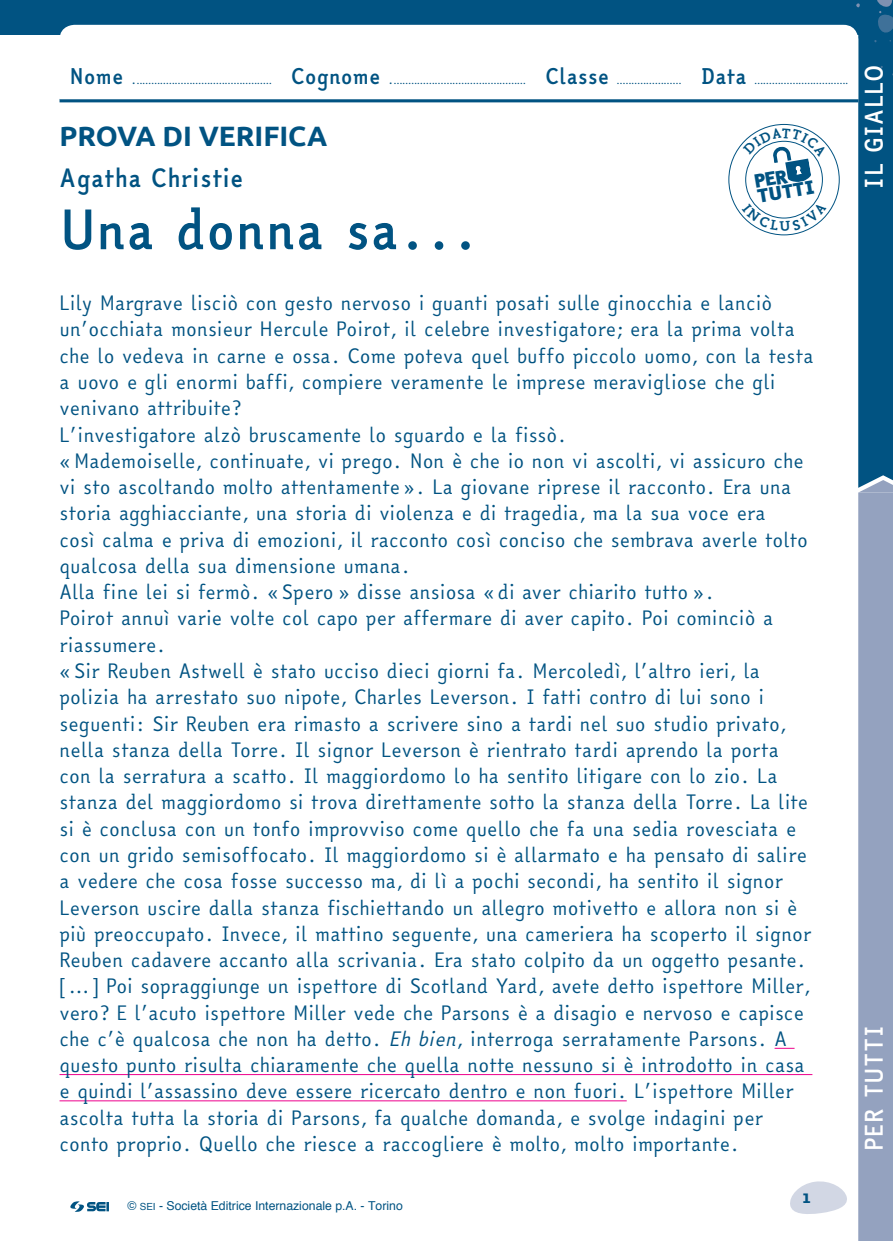
<style>
.page{position:relative;width:893px;height:1241px;background:#fff}
.page>*{position:absolute;margin:0;border:0;box-sizing:border-box;transform-origin:0 0}
.t1{font:700 52.5px "Easy Reading";color:#015382}
.t2{font:700 28px "Ubuntu";color:#015382}
.t3{font:700 24.5px "Easy Reading";color:#015382}
.t4{font:700 23.62px "Easy Reading";letter-spacing:.02em;color:#fff}
.t5{font:700 21px "Nexus Mix Pro";color:#015382}
.t6{font:19.25px/26.2px "Easy Reading";color:#015382}
.t7{font:900 17.68px/14.9px "Easy Reading XB";color:#015382}
.t8{font:12.25px "Helvetica";color:#015382}
.t9{font:10.5px "Nexus Sans Pro";color:#015382}
.s1{font-family:"Easy Reading";font-weight:700;font-size:21px}
.s2{font-family:"Easy Reading";font-weight:700}
.s3{font-style:italic}
.s4{font-size:9.8px}
</style>
<div class="page">
<svg style="left:775px;top:1047px;width:20px;height:1px"></svg>
<hr style="left:60px;top:1073px;width:752px;height:1px;background:#ed028c">
<hr style="left:60px;top:1100px;width:567px;height:1px;background:#ed028c">
<div style="left:0;top:0;width:893px;height:35px;background:#015382"></div>
<hr style="left:60px;top:99px;width:798px;height:3px;background:#015382">
<svg style="left:856px;top:0;width:37px;height:1240px;background:#658aac"></svg>
<svg style="left:60px;top:25px;width:798px;height:74px"></svg>
<svg style="left:70px;top:1201px;width:39px;height:10px"></svg>
<svg style="left:790px;top:1181px;width:57px;height:33px"></svg>
<svg style="left:728px;top:127px;width:112px;height:106px"></svg>
<p class="t9" style="left:69px;top:73px;width:780px"><span class="s1">Nome</span> <span class="s2">.</span>.............................................. <span class="s1">Cognome</span> <span class="s2">.</span>............................................. <span class="s1">Classe</span> ...................... <span class="s1">Data</span> ................................</p>
<h2 class="t2" style="left:60px;top:119px;width:269px">PROVA DI VERIFICA</h2>
<p class="t3" style="left:60px;top:160px;width:185px">Agatha Christie</p>
<h1 class="t1" style="left:60px;top:192px;width:421px">Una donna sa...</h1>
<p class="t7" style="left:753px;top:175px;width:61px;rotate:-10deg">per tutti</p>
<p class="t4" style="left:857px;top:189px;width:126px;rotate:-90deg">IL GIALLO</p>
<p class="t6" style="left:60px;top:290px;width:756px">Lily Margrave lisciò con gesto nervoso i guanti posati sulle ginocchia e lanciò un’occhiata monsieur Hercule Poirot, il celebre investigatore; era la prima volta che lo vedeva in carne e ossa. Come poteva quel buffo piccolo uomo, con la testa a uovo e gli enormi baffi, compiere veramente le imprese meravigliose che gli venivano attribuite?<br>L’investigatore alzò bruscamente lo sguardo e la fissò.<br>«Mademoiselle, continuate, vi prego. Non è che io non vi ascolti, vi assicuro che vi sto ascoltando molto attentamente». La giovane riprese il racconto. Era una storia agghiacciante, una storia di violenza e di tragedia, ma la sua voce era<br>così calma e priva di emozioni, il racconto così conciso che sembrava averle tolto qualcosa della sua dimensione umana.<br>Alla fine lei si fermò. «Spero» disse ansiosa «di aver chiarito tutto».<br>Poirot annuì varie volte col capo per affermare di aver capito. Poi cominciò a riassumere.<br>«Sir Reuben Astwell è stato ucciso dieci giorni fa. Mercoledì, l’altro ieri, la polizia ha arrestato suo nipote, Charles Leverson. I fatti contro di lui sono i seguenti: Sir Reuben era rimasto a scrivere sino a tardi nel suo studio privato, nella stanza della Torre. Il signor Leverson è rientrato tardi aprendo la porta con la serratura a scatto. Il maggiordomo lo ha sentito litigare con lo zio. La stanza del maggiordomo si trova direttamente sotto la stanza della Torre. La lite si è conclusa con un tonfo improvviso come quello che fa una sedia rovesciata e con un grido semisoffocato. Il maggiordomo si è allarmato e ha pensato di salire a vedere che cosa fosse successo ma, di lì a pochi secondi, ha sentito il signor Leverson uscire dalla stanza fischiettando un allegro motivetto e allora non si è più preoccupato. Invece, il mattino seguente, una cameriera ha scoperto il signor Reuben cadavere accanto alla scrivania. Era stato colpito da un oggetto pesante. […] Poi sopraggiunge un ispettore di Scotland Yard, avete detto ispettore Miller, vero? E l’acuto ispettore Miller vede che Parsons è a disagio e nervoso e capisce che c’è qualcosa che non ha detto. <span class="s3">Eh bien</span>, interroga serratamente Parsons. A questo punto risulta chiaramente che quella notte nessuno si è introdotto in casa e quindi l’assassino deve essere ricercato dentro e non fuori. L’ispettore Miller ascolta tutta la storia di Parsons, fa qualche domanda, e svolge indagini per conto proprio. Quello che riesce a raccogliere è molto, molto importante.</p>
<p class="t8" style="left:127px;top:1196px;width:277px">© <span class="s4">sei</span> - Società Editrice Internazionale p.A. - Torino</p>
<p class="t5" style="left:803px;top:1180px;width:10px">1</p>
<p class="t4" style="left:857px;top:1151px;width:127px;rotate:-90deg">PER TUTTI</p>
</div>
